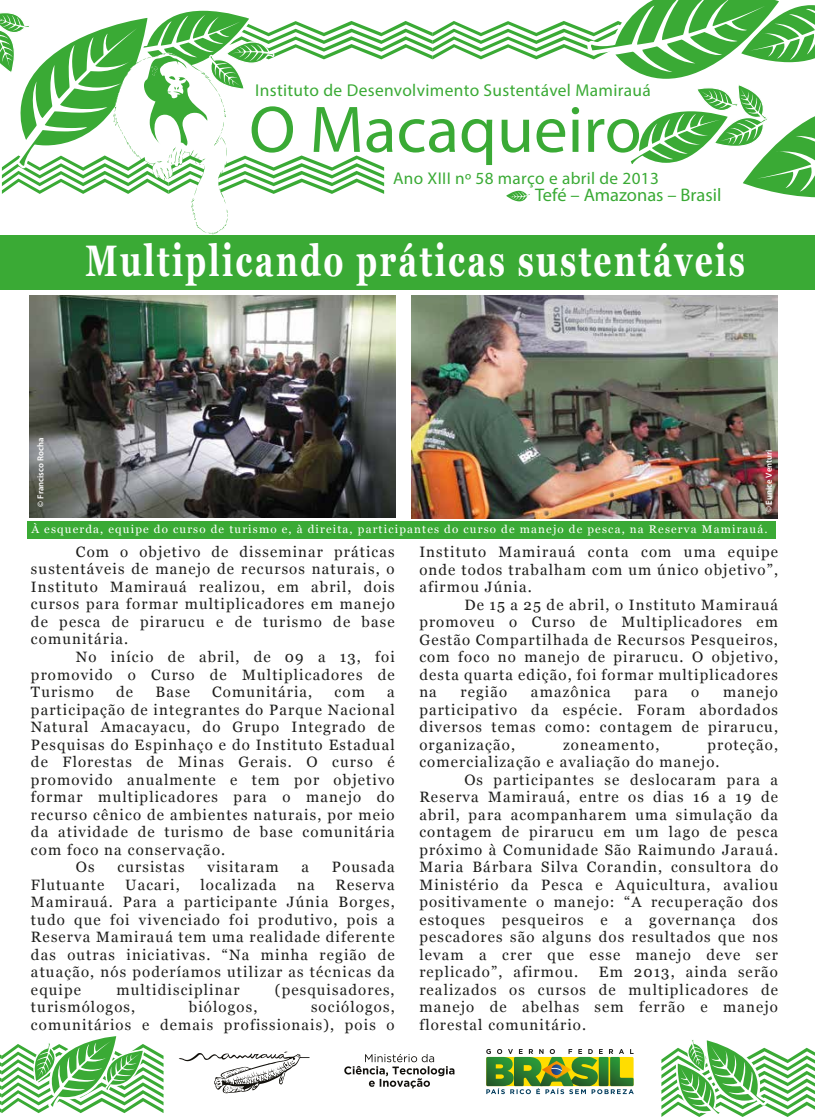
<style>
.page{position:relative;width:815px;height:1117px;background:#fff}
.page>*{position:absolute;margin:0;border:0;box-sizing:border-box;transform-origin:0 0}
.t1{font:66.38px "Myriad Pro";color:#3aaa35}
.t2{font:700 44.12px "Georgia";letter-spacing:.075em;color:#fff;scale:.72 1}
.t3{font:18.25px "Myriad Pro";color:#3aaa35}
.t4{font:17.12px "Myriad Pro";letter-spacing:.02em;color:#3aaa35}
.t5{font:17px "Myriad Pro";letter-spacing:.02em;color:#3aaa35}
.t6{font:15px/17.5px "Georgia";letter-spacing:.075em;color:#1d1d1b;text-align:justify}
.t7{font:11.12px "Georgia";letter-spacing:.1em;color:#fff;scale:1.04 1}
.t8{font:600 8.75px "Myriad Pro";color:#fff}
</style>
<div class="page">
<div style="left:0;top:235px;width:815px;height:55px;background:#3aaa35"></div>
<svg style="left:178px;top:1051px;width:131px;height:41px"></svg>
<svg style="left:486px;top:1049px;width:148px;height:44px"></svg>
<svg style="left:344px;top:1054px;width:110px;height:34px"></svg>
<svg style="left:661px;top:1040px;width:154px;height:76px"></svg>
<svg style="left:0;top:1036px;width:164px;height:76px"></svg>
<svg style="left:0;top:0;width:815px;height:235px"></svg>
<div style="left:27px;top:520px;width:749px;height:18px;background:#3aaa35"></div>
<img style="left:30px;top:296px;width:366px;height:221px">
<img style="left:412px;top:295px;width:366px;height:223px">
<p class="t4" style="left:255px;top:80px;width:397px">Instituto de Desenvolvimento Sustentável Mamirauá</p>
<h1 class="t1" style="left:249px;top:89px;width:394px">O Macaqueiro</h1>
<p class="t5" style="left:393px;top:168px;width:267px">Ano XIII nº 58 março e abril de 2013</p>
<p class="t3" style="left:535px;top:184px;width:188px">Tefé – Amazonas – Brasil</p>
<h2 class="t2" style="left:85px;top:227px;width:918px">Multiplicando práticas sustentáveis</h2>
<p class="t8" style="left:35px;top:506px;width:70px;rotate:-90deg">© Francisco Rocha</p>
<p class="t8" style="left:763px;top:512px;width:64px;rotate:-90deg">© Eunice Venturi</p>
<p class="t7" style="left:31px;top:521px;width:709px">À esquerda, equipe do curso de turismo e, à direita, participantes do curso de manejo de pesca, na Reserva Mamirauá.</p>
<p class="t6" style="left:31px;top:542px;width:365px;text-indent:45px">Com o objetivo de disseminar práticas sustentáveis de manejo de recursos naturais, o Instituto Mamirauá realizou, em abril, dois cursos para formar multiplicadores em manejo de pesca de pirarucu e de turismo de base comunitária.</p>
<p class="t6" style="left:31px;top:647px;width:365px;text-indent:45px">No início de abril, de 09 a 13, foi promovido o Curso de Multiplicadores de Turismo</p>
<p class="t6" style="left:116px;top:682px;width:18px">de</p>
<p class="t6" style="left:155px;top:682px;width:36px">Base</p>
<p class="t6" style="left:212px;top:682px;width:102px">Comunitária,</p>
<p class="t6" style="left:335px;top:682px;width:32px">com</p>
<p class="t6" style="left:387px;top:682px;width:9px">a</p>
<p class="t6" style="left:31px;top:699px;width:365px">participação de integrantes do Parque Nacional</p>
<p class="t6" style="left:31px;top:717px;width:365px">Natural Amacayacu, do Grupo Integrado de</p>
<p class="t6" style="left:31px;top:734px;width:365px">Pesquisas do Espinhaço e do Instituto Estadual</p>
<p class="t6" style="left:31px;top:752px;width:365px">de Florestas de Minas Gerais. O curso é</p>
<p class="t6" style="left:31px;top:769px;width:365px">promovido anualmente e tem por objetivo</p>
<p class="t6" style="left:31px;top:787px;width:365px">formar multiplicadores para o manejo do</p>
<p class="t6" style="left:31px;top:805px;width:365px">recurso cênico de ambientes naturais, por meio</p>
<p class="t6" style="left:31px;top:822px;width:365px">da atividade de turismo de base comunitária</p>
<p class="t6" style="left:31px;top:840px;width:196px">com foco na conservação.</p>
<p class="t6" style="left:76px;top:857px;width:20px">Os</p>
<p class="t6" style="left:118px;top:857px;width:69px">cursistas</p>
<p class="t6" style="left:207px;top:857px;width:73px">visitaram</p>
<p class="t6" style="left:302px;top:857px;width:9px">a</p>
<p class="t6" style="left:332px;top:857px;width:64px">Pousada</p>
<p class="t6" style="left:31px;top:875px;width:75px">Flutuante</p>
<p class="t6" style="left:125px;top:875px;width:56px">Uacari,</p>
<p class="t6" style="left:200px;top:875px;width:77px">localizada</p>
<p class="t6" style="left:297px;top:875px;width:19px">na</p>
<p class="t6" style="left:31px;top:875px;width:365px;text-indent:304px">Reserva Mamirauá. Para a participante Júnia Borges, tudo que foi vivenciado foi produtivo, pois a Reserva Mamirauá tem uma realidade diferente das outras iniciativas. “Na minha região de atuação, nós poderíamos utilizar as técnicas da equipe</p>
<p class="t6" style="left:116px;top:980px;width:125px">multidisciplinar</p>
<p class="t6" style="left:275px;top:980px;width:121px">(pesquisadores,</p>
<p class="t6" style="left:31px;top:997px;width:106px">turismólogos,</p>
<p class="t6" style="left:189px;top:997px;width:70px">biólogos,</p>
<p class="t6" style="left:31px;top:997px;width:365px;text-align:right">sociólogos,<br>comunitários e demais profissionais), pois o</p>
<p class="t6" style="left:419px;top:542px;width:360px">Instituto Mamirauá conta com uma equipe onde todos trabalham com um único objetivo”, afirmou Júnia.</p>
<p class="t6" style="left:419px;top:595px;width:360px;text-indent:45px">De 15 a 25 de abril, o Instituto Mamirauá promoveu o Curso de Multiplicadores em Gestão Compartilhada de Recursos Pesqueiros, com foco no manejo de pirarucu. O objetivo, desta quarta edição, foi formar multiplicadores na</p>
<p class="t6" style="left:461px;top:682px;width:48px">região</p>
<p class="t6" style="left:531px;top:682px;width:81px">amazônica</p>
<p class="t6" style="left:634px;top:682px;width:35px">para</p>
<p class="t6" style="left:691px;top:682px;width:10px">o</p>
<p class="t6" style="left:419px;top:682px;width:360px;text-indent:304px">manejo participativo da espécie. Foram abordados diversos temas como: contagem de pirarucu, organização,</p>
<p class="t6" style="left:419px;top:734px;width:360px;text-indent:288px">proteção, comercialização e avaliação do manejo.</p>
<p class="t6" style="left:419px;top:769px;width:360px;text-indent:45px">Os participantes se deslocaram para a Reserva Mamirauá, entre os dias 16 a 19 de abril, para acompanharem uma simulação da contagem de pirarucu em um lago de pesca próximo à Comunidade São Raimundo Jarauá.<br>Maria Bárbara Silva Corandin, consultora do Ministério da Pesca e Aquicultura, avaliou positivamente o manejo: “A recuperação dos estoques pesqueiros e a governança dos pescadores são alguns dos resultados que nos levam a crer que esse manejo deve ser replicado”, afirmou.</p>
<p class="t6" style="left:563px;top:734px;width:98px">zoneamento,</p>
<p class="t6" style="left:419px;top:962px;width:360px;text-indent:180px">Em 2013, ainda serão realizados os cursos de multiplicadores de manejo de abelhas sem ferrão e manejo florestal comunitário.</p>
</div>
